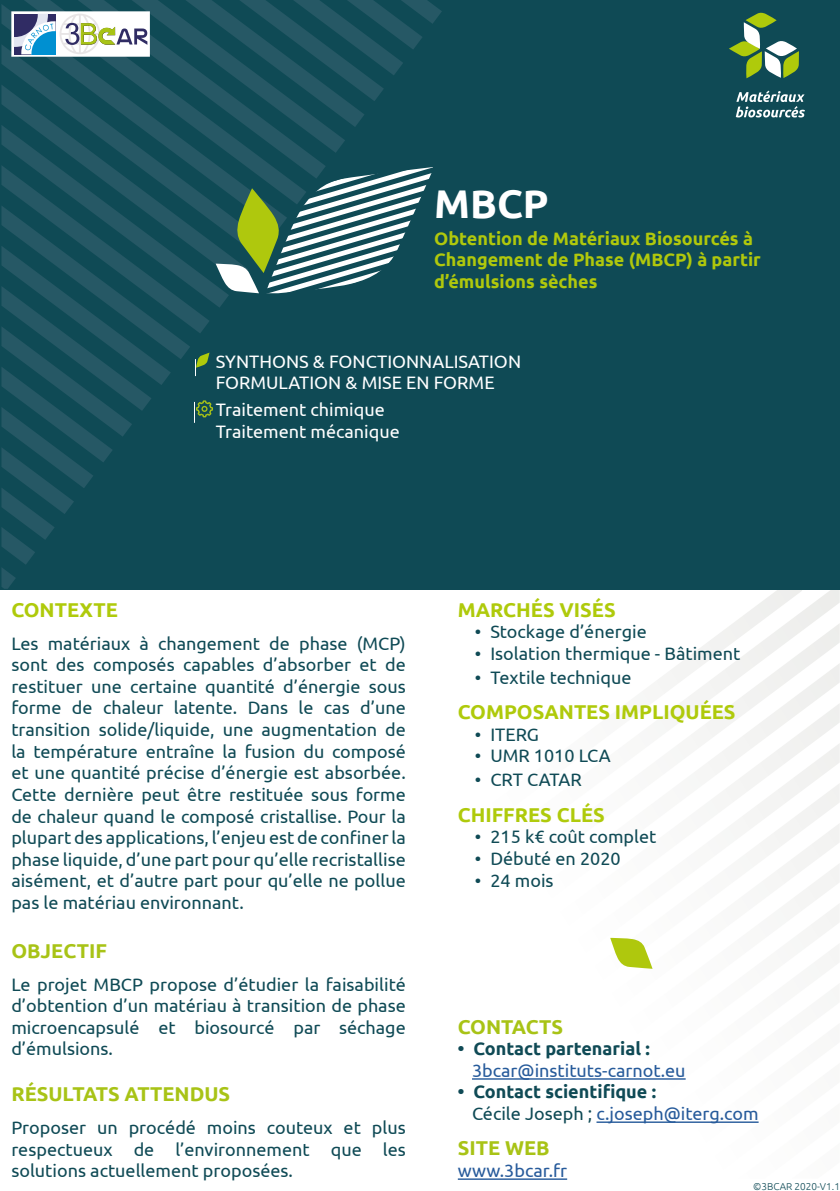
<style>
.page{position:relative;width:840px;height:1191px;background:#fff}
.page>*{position:absolute;margin:0;border:0;box-sizing:border-box;transform-origin:0 0}
.t1{font:700 40px "Ubuntu";color:#fff}
.t2{font:700 20px "Ubuntu";color:#afca0b}
.t3{font:700 20px "Ubuntu";color:#a8c316}
.t4{font:18px/21.6px "Ubuntu";color:#0f4a55;text-align:justify}
.t5{font:18px "Ubuntu";color:#fff}
.t6{font:700 18px/21.6px "Ubuntu";color:#b0c80c}
.t7{font:18px "Ubuntu";color:#275b9b}
.t8{font:700 18px "Ubuntu";color:#0f4a55}
.t9{font:300 10px "Ubuntu";color:#0f4a55}
.s1{color:#0f4a55}
</style>
<div class="page">
<svg style="left:734px;top:590px;width:105px;height:33px"></svg>
<svg style="left:681px;top:623px;width:158px;height:40px"></svg>
<svg style="left:657px;top:663px;width:182px;height:40px"></svg>
<svg style="left:674px;top:703px;width:165px;height:40px"></svg>
<svg style="left:696px;top:743px;width:143px;height:40px"></svg>
<svg style="left:725px;top:783px;width:114px;height:40px"></svg>
<svg style="left:746px;top:823px;width:93px;height:40px"></svg>
<svg style="left:777px;top:863px;width:62px;height:40px"></svg>
<svg style="left:472px;top:903px;width:367px;height:177px"></svg>
<svg style="left:524px;top:943px;width:315px;height:137px"></svg>
<svg style="left:578px;top:983px;width:261px;height:140px"></svg>
<svg style="left:631px;top:1023px;width:208px;height:100px"></svg>
<div style="left:0;top:0;width:839px;height:590px;background:#0f4a55"></div>
<svg style="left:1px;top:125px;width:215px;height:40px"></svg>
<svg style="left:11px;top:0;width:430px;height:153px"></svg>
<hr style="left:471px;top:1078px;width:214px;height:1px;background:#275b9b">
<hr style="left:596px;top:1121px;width:162px;height:1px;background:#275b9b">
<hr style="left:457px;top:1178px;width:110px;height:1px;background:#275b9b">
<svg style="left:610px;top:938px;width:42px;height:30px"></svg>
<svg style="left:1px;top:165px;width:432px;height:424px"></svg>
<svg style="left:729px;top:12px;width:69px;height:66px"></svg>
<svg style="left:735px;top:91px;width:69px;height:26px"></svg>
<p class="t1" style="left:434px;top:179px;width:116px">MBCP</p>
<p class="t6" style="left:434px;top:227px;width:328px">Obtention de Matériaux Biosourcés à<br>Changement de Phase (MBCP) à partir d’émulsions sèches</p>
<p class="t5" style="left:215px;top:350px;width:307px">SYNTHONS &amp; FONCTIONNALISATION</p>
<p class="t5" style="left:215px;top:372px;width:280px">FORMULATION &amp; MISE EN FORME</p>
<p class="t5" style="left:215px;top:398px;width:171px">Traitement chimique</p>
<p class="t5" style="left:215px;top:420px;width:185px">Traitement mécanique</p>
<p class="t2" style="left:11px;top:597px;width:108px">CONTEXTE</p>
<p class="t4" style="left:11px;top:632px;width:396px">Les matériaux à changement de phase (MCP) sont des composés capables d’absorber et de restituer une certaine quantité d’énergie sous forme de chaleur latente. Dans le cas d’une transition solide/liquide, une augmentation de la température entraîne la fusion du composé et une quantité précise d’énergie est absorbée.<br>Cette dernière peut être restituée sous forme de chaleur quand le composé cristallise. Pour la plupart des applications, l’enjeu est de confiner la phase liquide, d’une part pour qu’elle recristallise aisément, et d’autre part pour qu’elle ne pollue pas le matériau environnant.</p>
<p class="t3" style="left:11px;top:938px;width:97px">OBJECTIF</p>
<p class="t4" style="left:11px;top:972px;width:396px">Le projet MBCP propose d’étudier la faisabilité d’obtention d’un matériau à transition de phase microencapsulé et biosourcé par séchage d’émulsions.</p>
<p class="t3" style="left:11px;top:1082px;width:220px">RÉSULTATS ATTENDUS</p>
<p class="t4" style="left:11px;top:1116px;width:396px">Proposer un procédé moins couteux et plus respectueux de l’environnement que les solutions actuellement proposées.</p>
<p class="t2" style="left:457px;top:597px;width:159px">MARCHÉS VISÉS</p>
<p class="t4" style="left:474px;top:620px;width:173px">• Stockage d’énergie</p>
<p class="t4" style="left:474px;top:642px;width:267px">• Isolation thermique - Bâtiment</p>
<p class="t4" style="left:474px;top:666px;width:158px">• Textile technique</p>
<p class="t2" style="left:457px;top:700px;width:279px">COMPOSANTES IMPLIQUÉES</p>
<p class="t4" style="left:474px;top:723px;width:65px">• ITERG</p>
<p class="t4" style="left:474px;top:744px;width:137px">• UMR 1010 LCA</p>
<p class="t4" style="left:474px;top:768px;width:108px">• CRT CATAR</p>
<p class="t2" style="left:457px;top:802px;width:148px">CHIFFRES CLÉS</p>
<p class="t4" style="left:474px;top:825px;width:183px">• 215 k€ coût complet</p>
<p class="t4" style="left:474px;top:847px;width:147px">• Débuté en 2020</p>
<p class="t4" style="left:474px;top:869px;width:80px">• 24 mois</p>
<p class="t3" style="left:457px;top:1014px;width:107px">CONTACTS</p>
<p class="t8" style="left:457px;top:1037px;width:193px">• Contact partenarial :</p>
<p class="t7" style="left:471px;top:1059px;width:215px">3bcar@instituts-carnot.eu</p>
<p class="t8" style="left:457px;top:1081px;width:200px">• Contact scientifique :</p>
<p class="t7" style="left:471px;top:1102px;width:288px"><span class="s1">Cécile Joseph ;</span> c.joseph@iterg.com</p>
<p class="t3" style="left:457px;top:1136px;width:93px">SITE WEB</p>
<p class="t7" style="left:457px;top:1159px;width:111px">www.3bcar.fr</p>
<p class="t9" style="left:752px;top:1180px;width:88px">©3BCAR 2020-V1.1</p>
</div>
